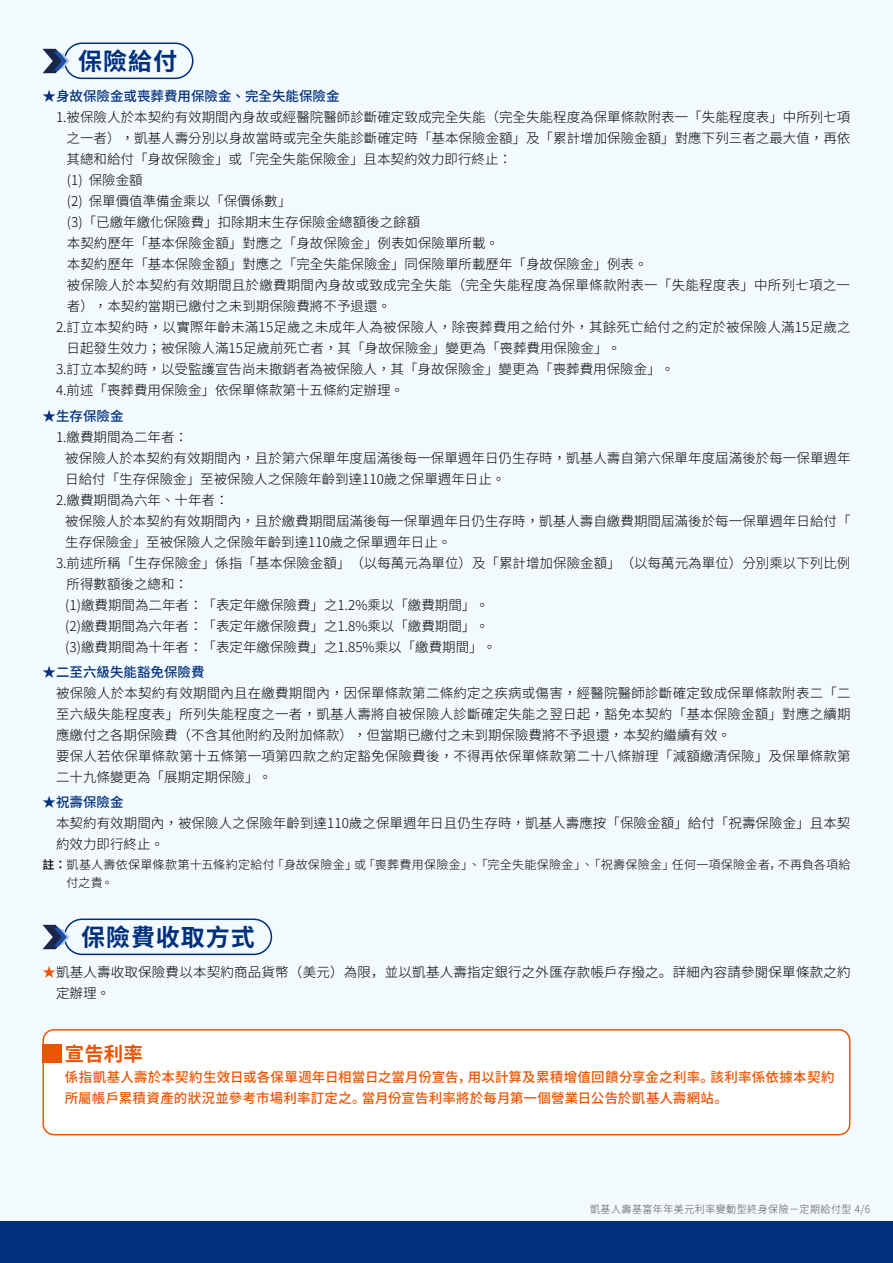
<style>
.page{position:relative;width:893px;height:1263px;background:#f3fafe}
.page>*{position:absolute;margin:0;border:0;box-sizing:border-box;transform-origin:0 0}
.t1{font:700 24px "Noto Sans CJ Ktc";letter-spacing:.04em;color:#002f7b}
.t2{font:700 19.5px "Noto Sans CJ Ktc";color:#ea5504}
.t3{font:300 13.5px/21px "Noto Sans CJ Ktc";color:#000}
.t4{font:500 13.5px/21px "Noto Sans CJ Ktc";letter-spacing:.015em;color:#ea5504}
.t5{font:300 13.5px "Noto Sans CJ Ktc";letter-spacing:.02em;color:#000}
.t6{font:500 13.5px "Noto Sans CJ Ktc";color:#002f7b}
.t7{font:300 12px/18px "Noto Sans CJ Ktc";letter-spacing:.03em;color:#000}
.t8{font:300 10.5px "Noto Sans CJ Ktc";letter-spacing:.05em;color:#595757;scale:.95 1}
.s1{font-weight:500}
.s2{font-weight:500;color:#ea5504}
</style>
<div class="page">
<div style="left:0;top:1221px;width:893px;height:42px;background:#002f7b"></div>
<div style="left:64px;top:43px;width:129px;height:36px;border:2px solid #002f7b;border-radius:18px"></div>
<svg style="left:43px;top:49px;width:27px;height:24px"></svg>
<div style="left:64px;top:918px;width:208px;height:37px;border:2px solid #002f7b;border-radius:18px"></div>
<svg style="left:43px;top:925px;width:27px;height:24px"></svg>
<div style="left:43px;top:1030px;width:807px;height:105px;background:#fff;border-radius:11px"></div>
<div style="left:43px;top:1029px;width:807px;height:106px;border:2px solid #ea5504;border-radius:11px"></div>
<div style="left:43px;top:1045px;width:19px;height:18px;background:#ea5504"></div>
<h1 class="t1" style="left:78px;top:48px;width:100px">保險給付</h1>
<p class="t6" style="left:43px;top:89px;width:299px">★身故保險金或喪葬費用保險金、完全失能保險金</p>
<p class="t3" style="left:56px;top:107px;width:796px">1.被保險人於本契約有效期間內身故或經醫院醫師診斷確定致成完全失能（完全失能程度為保單條款附表一「失能程度表」中所列七項</p>
<p class="t3" style="left:67px;top:128px;width:785px">之一者），凱基人壽分別以身故當時或完全失能診斷確定時「基本保險金額」及「累計增加保險金額」對應下列三者之最大值，再依</p>
<p class="t3" style="left:67px;top:149px;width:447px">其總和給付「身故保險金」或「完全失能保險金」且本契約效力即行終止：</p>
<p class="t3" style="left:67px;top:170px;width:77px">(1) 保險金額</p>
<p class="t3" style="left:67px;top:191px;width:226px">(2) 保單價值準備金乘以「保價係數」</p>
<p class="t3" style="left:67px;top:212px;width:355px">(3)「已繳年繳化保險費」扣除期末生存保險金總額後之餘額</p>
<p class="t3" style="left:67px;top:233px;width:433px">本契約歷年「基本保險金額」對應之「身故保險金」例表如保險單所載。</p>
<p class="t3" style="left:67px;top:254px;width:582px">本契約歷年「基本保險金額」對應之「完全失能保險金」同保險單所載歷年「身故保險金」例表。</p>
<p class="t5" style="left:67px;top:278px;width:785px">被保險人於本契約有效期間且於繳費期間內身故或致成完全失能（完全失能程度為保單條款附表一「失能程度表」中所列七項之一</p>
<p class="t3" style="left:67px;top:296px;width:325px">者），本契約當期已繳付之未到期保險費將不予退還。</p>
<p class="t3" style="left:56px;top:317px;width:796px">2.訂立本契約時，以實際年齡未滿15足歲之未成年人為被保險人，除喪葬費用之給付外，其餘死亡給付之約定於被保險人滿15足歲之</p>
<p class="t3" style="left:67px;top:338px;width:556px">日起發生效力；被保險人滿15足歲前死亡者，其「身故保險金」變更為「喪葬費用保險金」。</p>
<p class="t3" style="left:56px;top:359px;width:620px">3.訂立本契約時，以受監護宣告尚未撤銷者為被保險人，其「身故保險金」變更為「喪葬費用保險金」。</p>
<p class="t3" style="left:56px;top:380px;width:350px">4.前述「喪葬費用保險金」依保單條款第十五條約定辦理。</p>
<p class="t6" style="left:43px;top:408px;width:83px">★生存保險金</p>
<p class="t3" style="left:56px;top:426px;width:134px">1.繳費期間為二年者：</p>
<p class="t3" style="left:65px;top:447px;width:787px">被保險人於本契約有效期間內，且於第六保單年度屆滿後每一保單週年日仍生存時，凱基人壽自第六保單年度屆滿後於每一保單週年</p>
<p class="t3" style="left:65px;top:468px;width:442px">日給付「生存保險金」至被保險人之保險年齡到達110歲之保單週年日止。</p>
<p class="t3" style="left:56px;top:489px;width:174px">2.繳費期間為六年、十年者：</p>
<p class="t3" style="left:65px;top:510px;width:787px">被保險人於本契約有效期間內，且於繳費期間屆滿後每一保單週年日仍生存時，凱基人壽自繳費期間屆滿後於每一保單週年日給付「</p>
<p class="t3" style="left:65px;top:531px;width:388px">生存保險金」至被保險人之保險年齡到達110歲之保單週年日止。</p>
<p class="t3" style="left:56px;top:552px;width:796px">3.前述所稱「生存保險金」係指「基本保險金額」（以每萬元為單位）及「累計增加保險金額」（以每萬元為單位）分別乘以下列比例</p>
<p class="t3" style="left:67px;top:573px;width:123px">所得數額後之總和：</p>
<p class="t3" style="left:65px;top:594px;width:425px">(1)繳費期間為二年者：「表定年繳保險費」之1.2%乘以「繳費期間」。</p>
<p class="t3" style="left:65px;top:615px;width:425px">(2)繳費期間為六年者：「表定年繳保險費」之1.8%乘以「繳費期間」。</p>
<p class="t3" style="left:65px;top:636px;width:432px">(3)繳費期間為十年者：「表定年繳保險費」之1.85%乘以「繳費期間」。</p>
<p class="t6" style="left:43px;top:664px;width:163px">★二至六級失能豁免保險費</p>
<p class="t3" style="left:56px;top:683px;width:796px">被保險人於本契約有效期間內且在繳費期間內，因保單條款第二條約定之疾病或傷害，經醫院醫師診斷確定致成保單條款附表二「二至六級失能程度表」所列失能程度之一者，凱基人壽將自被保險人診斷確定失能之翌日起，豁免本契約「基本保險金額」對應之續期應繳付之各期保險費（不含其他附約及附加條款），但當期已繳付之未到期保險費將不予退還，本契約繼續有效。<br>要保人若依保單條款第十五條第一項第四款之約定豁免保險費後，不得再依保單條款第二十八條辦理「減額繳清保險」及保單條款第二十九條變更為「展期定期保險」。</p>
<p class="t6" style="left:43px;top:795px;width:83px">★祝壽保險金</p>
<p class="t3" style="left:56px;top:813px;width:796px">本契約有效期間內，被保險人之保險年齡到達110歲之保單週年日且仍生存時，凱基人壽應按「保險金額」給付「祝壽保險金」且本契約效力即行終止。</p>
<p class="t7" style="left:67px;top:856px;width:785px;text-indent:-24px"><span class="s1">註：</span>凱基人壽依保單條款第十五條約定給付「身故保險金」或「喪葬費用保險金」、「完全失能保險金」、「祝壽保險金」任何一項保險金者，不再負各項給付之責。</p>
<h1 class="t1" style="left:81px;top:924px;width:175px">保險費收取方式</h1>
<p class="t3" style="left:56px;top:962px;width:796px;text-indent:-13px"><span class="s2">★</span>凱基人壽收取保險費以本契約商品貨幣（美元）為限，並以凱基人壽指定銀行之外匯存款帳戶存撥之。詳細內容請參閱保單條款之約定辦理。</p>
<h2 class="t2" style="left:65px;top:1043px;width:80px">宣告利率</h2>
<p class="t4" style="left:65px;top:1067px;width:771px">係指凱基人壽於本契約生效日或各保單週年日相當日之當月份宣告，用以計算及累積增值回饋分享金之利率。該利率係依據本契約所屬帳戶累積資產的狀況並參考市場利率訂定之。當月份宣告利率將於每月第一個營業日公告於凱基人壽網站。</p>
<p class="t8" style="left:590px;top:1203px;width:296px">凱基人壽基富年年美元利率變動型終身保險－定期給付型 4/6</p>
</div>
